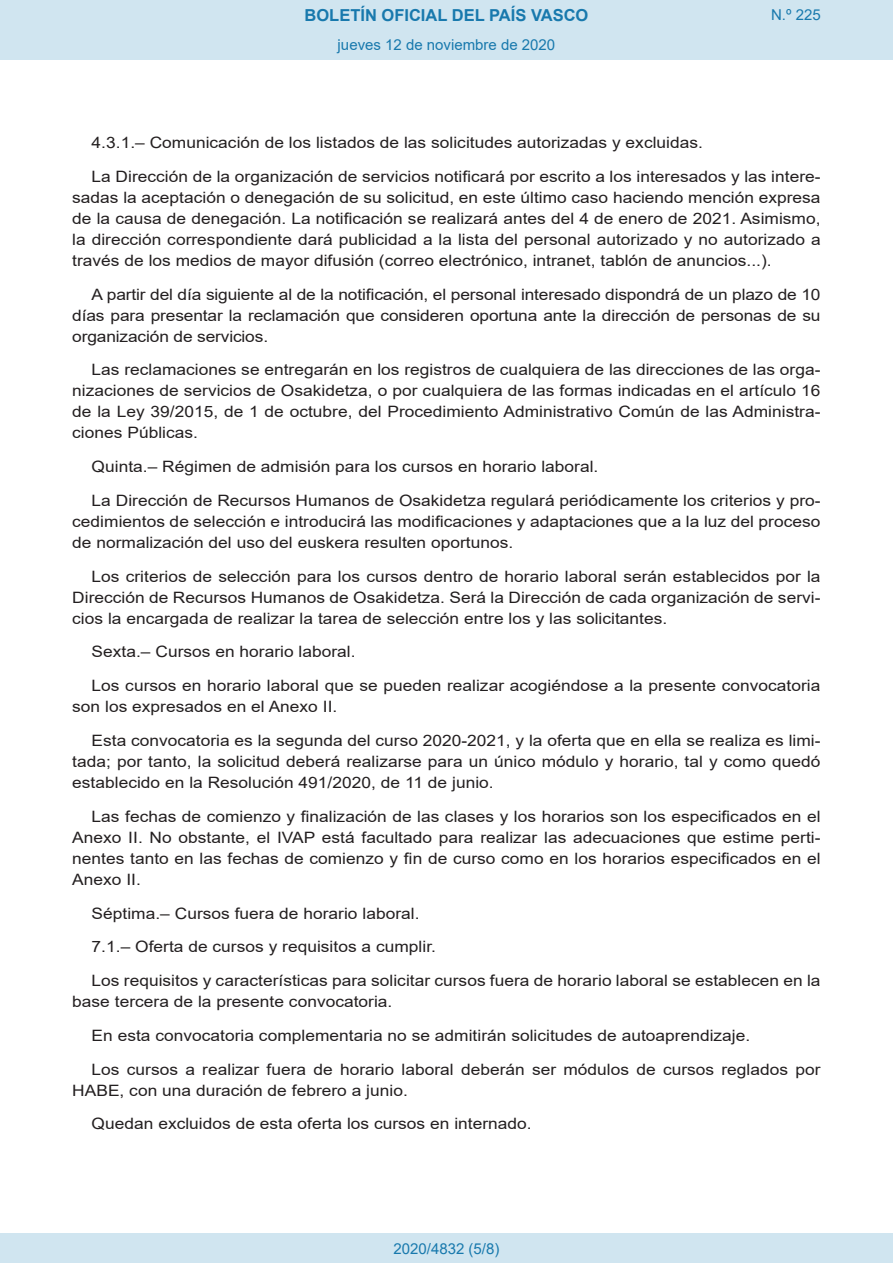
<style>
.page{position:relative;width:893px;height:1263px;background:#fff}
.page>*{position:absolute;margin:0;border:0;box-sizing:border-box;transform-origin:0 0}
.t1{font:700 16.5px "Arial";color:#1879ad}
.BOPVDetalle{font:15.6px/21px "Arial";color:#231f20;text-align:justify;scale:1.11 1}
.Paginacion_Centro{font:15px "Arial";color:#1879ad}
</style>
<div class="page">
<div style="left:0;top:0;width:893px;height:60px;background:#d0e5f0"></div>
<div style="left:0;top:1233px;width:893px;height:30px;background:#d0e5f0"></div>
<p class="t1" style="left:305px;top:3px;width:285px">BOLETÍN OFICIAL DEL PAÍS VASCO</p>
<p class="Paginacion_Centro" style="left:338px;top:35px;width:219px">jueves 12 de noviembre de 2020</p>
<p class="Paginacion_Centro" style="left:771px;top:5px;width:51px">N.º 225</p>
<p class="BOPVDetalle" style="left:92px;top:132px;width:552px">4.3.1.– Comunicación de los listados de las solicitudes autorizadas y excluidas.</p>
<p class="BOPVDetalle" style="left:72px;top:166px;width:676px;text-indent:19px">La Dirección de la organización de servicios notificará por escrito a los interesados y las intere&shy;sadas la aceptación o denegación de su solicitud, en este último caso haciendo mención expresa de la causa de denegación. La notificación se realizará antes del 4 de enero de 2021. Asimismo, la dirección correspondiente dará publicidad a la lista del personal autorizado y no autorizado a través de los medios de mayor difusión (correo electrónico, intranet, tablón de anuncios...).</p>
<p class="BOPVDetalle" style="left:72px;top:284px;width:676px;text-indent:19px">A partir del día siguiente al de la notificación, el personal interesado dispondrá de un plazo de 10 días para presentar la reclamación que consideren oportuna ante la dirección de personas de su organización de servicios.</p>
<p class="BOPVDetalle" style="left:72px;top:359px;width:676px;text-indent:19px">Las reclamaciones se entregarán en los registros de cualquiera de las direcciones de las orga&shy;nizaciones de servicios de Osakidetza, o por cualquiera de las formas indicadas en el artículo 16 de la Ley 39/2015, de 1 de octubre, del Procedimiento Administrativo Común de las Administra&shy;ciones Públicas.</p>
<p class="BOPVDetalle" style="left:92px;top:456px;width:458px">Quinta.– Régimen de admisión para los cursos en horario laboral.</p>
<p class="BOPVDetalle" style="left:72px;top:490px;width:676px;text-indent:19px">La Dirección de Recursos Humanos de Osakidetza regulará periódicamente los criterios y pro&shy;cedimientos de selección e introducirá las modificaciones y adaptaciones que a la luz del proceso de normalización del uso del euskera resulten oportunos.</p>
<p class="BOPVDetalle" style="left:72px;top:566px;width:676px;text-indent:19px">Los criterios de selección para los cursos dentro de horario laboral serán establecidos por la Dirección de Recursos Humanos de Osakidetza. Será la Dirección de cada organización de servi&shy;cios la encargada de realizar la tarea de selección entre los y las solicitantes.</p>
<p class="BOPVDetalle" style="left:92px;top:641px;width:239px">Sexta.– Cursos en horario laboral.</p>
<p class="BOPVDetalle" style="left:72px;top:675px;width:675px;text-indent:19px">Los cursos en horario laboral que se pueden realizar acogiéndose a la presente convocatoria son los expresados en el Anexo II.</p>
<p class="BOPVDetalle" style="left:72px;top:730px;width:676px;text-indent:19px">Esta convocatoria es la segunda del curso 2020-2021, y la oferta que en ella se realiza es limi&shy;tada; por tanto, la solicitud deberá realizarse para un único módulo y horario, tal y como quedó establecido en la Resolución 491/2020, de 11 de junio.</p>
<p class="BOPVDetalle" style="left:72px;top:806px;width:676px;text-indent:19px">Las fechas de comienzo y finalización de las clases y los horarios son los especificados en el Anexo II. No obstante, el IVAP está facultado para realizar las adecuaciones que estime perti&shy;nentes tanto en las fechas de comienzo y fin de curso como en los horarios especificados en el Anexo II.</p>
<p class="BOPVDetalle" style="left:92px;top:902px;width:297px">Séptima.– Cursos fuera de horario laboral.</p>
<p class="BOPVDetalle" style="left:92px;top:936px;width:312px">7.1.– Oferta de cursos y requisitos a cumplir.</p>
<p class="BOPVDetalle" style="left:72px;top:970px;width:676px;text-indent:19px">Los requisitos y características para solicitar cursos fuera de horario laboral se establecen en la base tercera de la presente convocatoria.</p>
<p class="BOPVDetalle" style="left:92px;top:1025px;width:595px">En esta convocatoria complementaria no se admitirán solicitudes de autoaprendizaje.</p>
<p class="BOPVDetalle" style="left:72px;top:1058px;width:676px;text-indent:19px">Los cursos a realizar fuera de horario laboral deberán ser módulos de cursos reglados por<br>HABE, con una duración de febrero a junio.</p>
<p class="BOPVDetalle" style="left:92px;top:1113px;width:398px">Quedan excluidos de esta oferta los cursos en internado.</p>
<p class="Paginacion_Centro" style="left:393px;top:1238px;width:107px">2020/4832 (5/8)</p>
</div>
